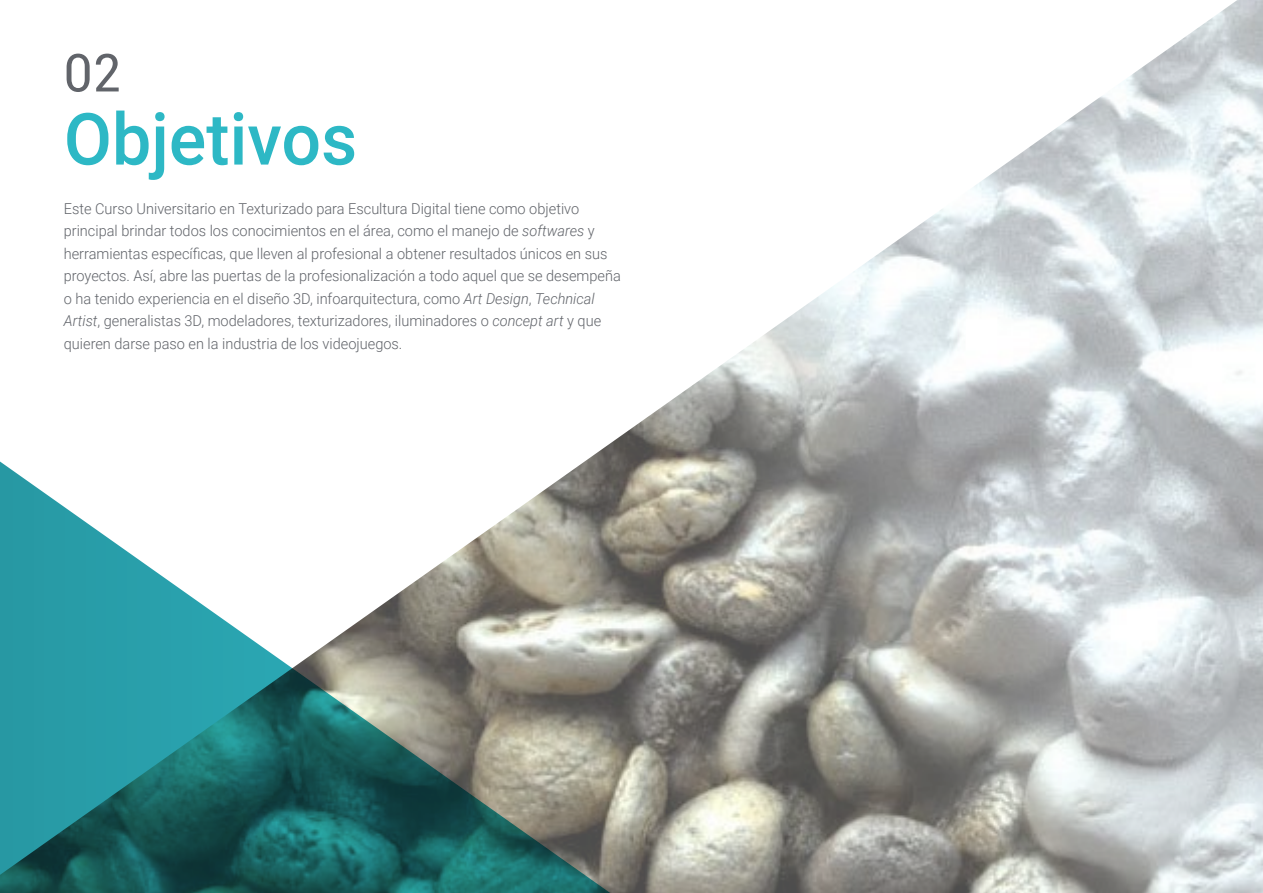
<style>
.page{position:relative;width:1263px;height:893px;background:#fff}
.page>*{position:absolute;margin:0;border:0;box-sizing:border-box;transform-origin:0 0}
.t1{font:500 72px "Roboto";color:#2db8c5}
.t2{font:52.5px "Roboto";color:#61646a}
.t3{font:300 15px/22.5px "Roboto";color:#61646a}
.s1{font-style:italic}
</style>
<div class="page">
<img style="left:606px;top:0;width:657px;height:893px">
<svg style="left:0;top:446px;width:640px;height:447px"></svg>
<h2 class="t2" style="left:64px;top:36px;width:59px">02</h2>
<h1 class="t1" style="left:64px;top:89px;width:295px">Objetivos</h1>
<p class="t3" style="left:64px;top:197px;width:559px">Este Curso Universitario en Texturizado para Escultura Digital tiene como objetivo principal brindar todos los conocimientos en el área, como el manejo de <span class="s1">softwares</span> y herramientas específicas, que lleven al profesional a obtener resultados únicos en sus proyectos. Así, abre las puertas de la profesionalización a todo aquel que se desempeña o ha tenido experiencia en el diseño 3D, infoarquitectura, como <span class="s1">Art Design</span>, <span class="s1">Technical Artist</span>, generalistas 3D, modeladores, texturizadores, iluminadores o <span class="s1">concept art</span> y que quieren darse paso en la industria de los videojuegos.</p>
</div>
